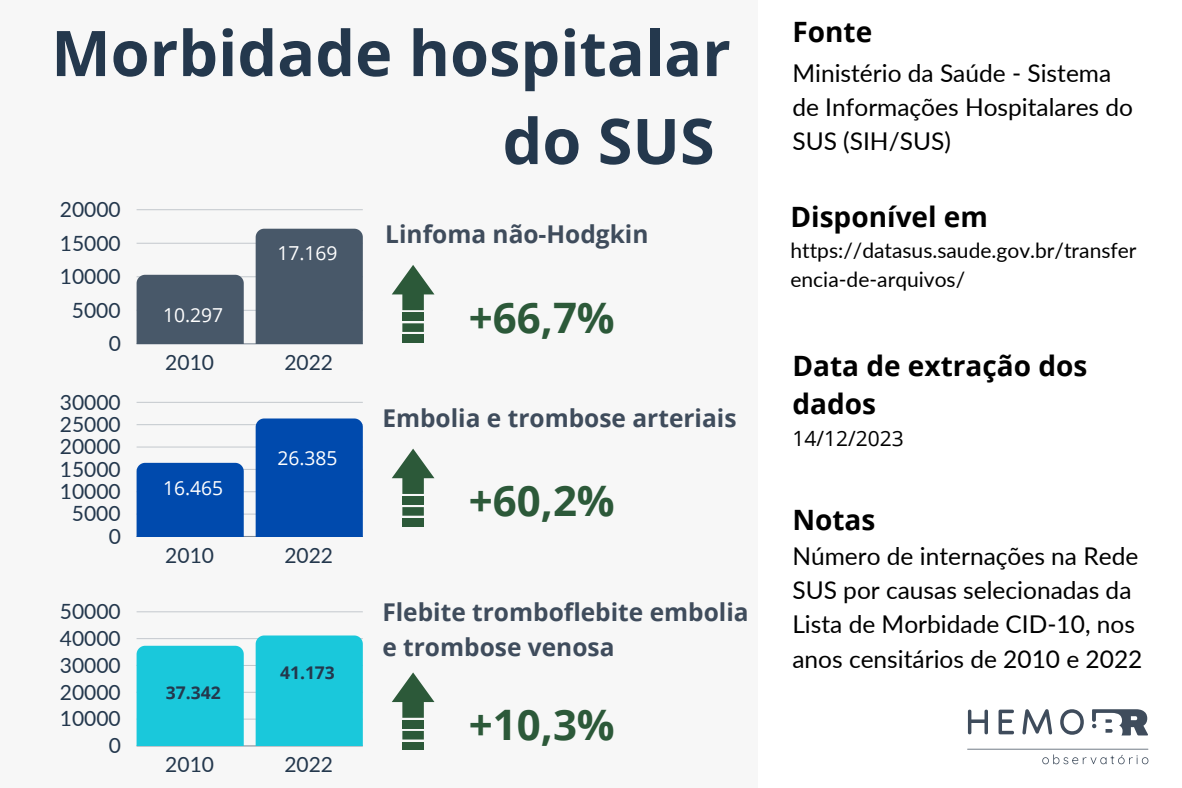
<style>
.page{position:relative;width:1182px;height:788px;background:#fff}
.page>*{position:absolute;margin:0;border:0;box-sizing:border-box;transform-origin:0 0}
.t1{font:700 63px/87.9px "Open Sans";color:#24384d;text-align:right}
.t2{font:700 42px "Open Sans";color:#2c5939}
.t3{font:700 28px/38.1px "Open Sans";color:#000}
.t4{font:24.5px/34.1px "Lato";color:#000}
.t5{font:700 24.5px/34.1px "Open Sans";color:#3f4c5c}
.t6{font:21px "Lato";color:#24384d}
.t7{font:21px/28.9px "Lato";color:#000}
.t8{font:21px "Open Sans";color:#000}
.t9{font:19.25px "Open Sans";color:#fff}
.t10{font:700 17.5px "Open Sans";color:#24384d}
</style>
<div class="page">
<div style="left:0;top:0;width:757px;height:787px;background:#f7f7f7"></div>
<svg style="left:1022px;top:709px;width:29px;height:25px"></svg>
<svg style="left:967px;top:709px;width:20px;height:25px"></svg>
<svg style="left:998px;top:709px;width:15px;height:25px"></svg>
<svg style="left:1060px;top:709px;width:23px;height:25px"></svg>
<svg style="left:967px;top:748px;width:181px;height:16px"></svg>
<svg style="left:1092px;top:709px;width:55px;height:26px"></svg>
<hr style="left:136px;top:745px;width:227px;height:1px;background:#24384d;opacity:.6">
<hr style="left:136px;top:718px;width:227px;height:1px;background:#e3e5e7">
<hr style="left:136px;top:691px;width:227px;height:1px;background:#ecedee">
<hr style="left:136px;top:665px;width:227px;height:1px;background:#c3c8cd">
<hr style="left:136px;top:638px;width:227px;height:1px;background:#caced3">
<hr style="left:136px;top:611px;width:227px;height:1px;background:#d3d6da">
<div style="left:136px;top:645px;width:108px;height:100px;background:#1ac8db"></div>
<div style="left:255px;top:635px;width:108px;height:110px;background:#1ac8db"></div>
<hr style="left:136px;top:536px;width:227px;height:1px;background:#24384d;opacity:.6">
<hr style="left:136px;top:513px;width:227px;height:1px;background:#e2e4e6">
<hr style="left:136px;top:491px;width:227px;height:1px;background:#cfd3d7">
<hr style="left:136px;top:469px;width:227px;height:1px;background:#c7ccd1">
<hr style="left:136px;top:446px;width:227px;height:1px;background:#dfe1e3">
<hr style="left:136px;top:424px;width:227px;height:1px;background:#cbd0d4">
<hr style="left:136px;top:402px;width:227px;height:1px;background:#cbcfd3">
<div style="left:136px;top:463px;width:108px;height:73px;background:#004aad"></div>
<div style="left:255px;top:418px;width:108px;height:118px;background:#004aad"></div>
<hr style="left:136px;top:343px;width:227px;height:1px;background:#a2aab3">
<hr style="left:136px;top:310px;width:227px;height:1px;background:#ccd0d5">
<hr style="left:136px;top:276px;width:227px;height:1px;background:#d0d4d8">
<hr style="left:136px;top:243px;width:227px;height:1px;background:#d0d3d7">
<hr style="left:136px;top:209px;width:227px;height:1px;background:#cdd1d5">
<div style="left:136px;top:275px;width:108px;height:69px;background:#485869"></div>
<div style="left:255px;top:229px;width:108px;height:115px;background:#485869"></div>
<svg style="left:391px;top:265px;width:43px;height:45px"></svg>
<div style="left:402px;top:312px;width:22px;height:9px;background:#2c5939"></div>
<svg style="left:402px;top:323px;width:22px;height:9px"></svg>
<div style="left:402px;top:334px;width:22px;height:8px;background:#2c5939"></div>
<svg style="left:392px;top:448px;width:42px;height:46px"></svg>
<div style="left:402px;top:496px;width:22px;height:9px;background:#2c5939"></div>
<svg style="left:402px;top:507px;width:22px;height:8px"></svg>
<div style="left:402px;top:518px;width:22px;height:8px;background:#2c5939"></div>
<svg style="left:392px;top:672px;width:42px;height:45px"></svg>
<div style="left:402px;top:720px;width:22px;height:8px;background:#2c5939"></div>
<svg style="left:402px;top:730px;width:22px;height:9px"></svg>
<div style="left:402px;top:741px;width:22px;height:8px;background:#2c5939"></div>
<h1 class="t1" style="left:51px;top:8px;width:681px">Morbidade hospitalar do SUS</h1>
<p class="t3" style="left:792px;top:12px;width:81px">Fonte</p>
<h5 class="t4" style="left:792px;top:55px;width:342px">Ministério da Saúde - Sistema de Informações Hospitalares do<br>SUS (SIH/SUS)</h5>
<p class="t6" style="left:60px;top:196px;width:62px">20000</p>
<p class="t6" style="left:60px;top:230px;width:62px">15000</p>
<p class="t6" style="left:60px;top:263px;width:62px">10000</p>
<p class="t6" style="left:72px;top:297px;width:50px">5000</p>
<p class="t6" style="left:109px;top:330px;width:14px">0</p>
<p class="t6" style="left:60px;top:389px;width:62px">30000</p>
<p class="t6" style="left:60px;top:411px;width:62px">25000</p>
<p class="t6" style="left:60px;top:433px;width:62px">20000</p>
<p class="t6" style="left:60px;top:456px;width:62px">15000</p>
<p class="t6" style="left:60px;top:478px;width:62px">10000</p>
<p class="t6" style="left:72px;top:500px;width:50px">5000</p>
<p class="t6" style="left:109px;top:523px;width:14px">0</p>
<p class="t6" style="left:60px;top:598px;width:62px">50000</p>
<p class="t6" style="left:60px;top:625px;width:62px">40000</p>
<p class="t6" style="left:60px;top:652px;width:62px">30000</p>
<p class="t6" style="left:60px;top:678px;width:62px">20000</p>
<p class="t6" style="left:60px;top:705px;width:62px">10000</p>
<p class="t6" style="left:109px;top:732px;width:14px">0</p>
<h5 class="t9" style="left:163px;top:301px;width:62px">10.297</h5>
<p class="t9" style="left:277px;top:239px;width:62px">17.169</p>
<p class="t6" style="left:165px;top:349px;width:50px">2010</p>
<p class="t6" style="left:284px;top:349px;width:50px">2022</p>
<h6 class="t9" style="left:163px;top:474px;width:62px">16.465</h6>
<p class="t9" style="left:277px;top:444px;width:62px">26.385</p>
<p class="t6" style="left:165px;top:542px;width:50px">2010</p>
<p class="t6" style="left:284px;top:542px;width:50px">2022</p>
<p class="t10" style="left:166px;top:680px;width:56px">37.342</p>
<h5 class="t10" style="left:280px;top:660px;width:56px">41.173</h5>
<p class="t6" style="left:165px;top:751px;width:50px">2010</p>
<p class="t6" style="left:284px;top:751px;width:50px">2022</p>
<p class="t5" style="left:385px;top:217px;width:265px">Linfoma não-Hodgkin</p>
<p class="t2" style="left:469px;top:287px;width:147px">+66,7%</p>
<h2 class="t5" style="left:382px;top:401px;width:355px">Embolia e trombose arteriais</h2>
<h2 class="t2" style="left:469px;top:471px;width:147px">+60,2%</h2>
<p class="t5" style="left:382px;top:595px;width:368px">Flebite tromboflebite embolia e trombose venosa</p>
<h3 class="t2" style="left:469px;top:695px;width:147px">+10,3%</h3>
<p class="t3" style="left:790px;top:197px;width:199px">Disponível em</p>
<h2 class="t7" style="left:790px;top:235px;width:347px">https://datasus.saude.gov.br/transfer encia-de-arquivos/</h2>
<p class="t3" style="left:792px;top:346px;width:296px">Data de extração dos dados</p>
<p class="t8" style="left:792px;top:423px;width:113px">14/12/2023</p>
<p class="t3" style="left:792px;top:499px;width:85px">Notas</p>
<p class="t4" style="left:792px;top:538px;width:351px">Número de internações na Rede<br>SUS por causas selecionadas da<br>Lista de Morbidade CID-10, nos anos censitários de 2010 e 2022</p>
</div>
